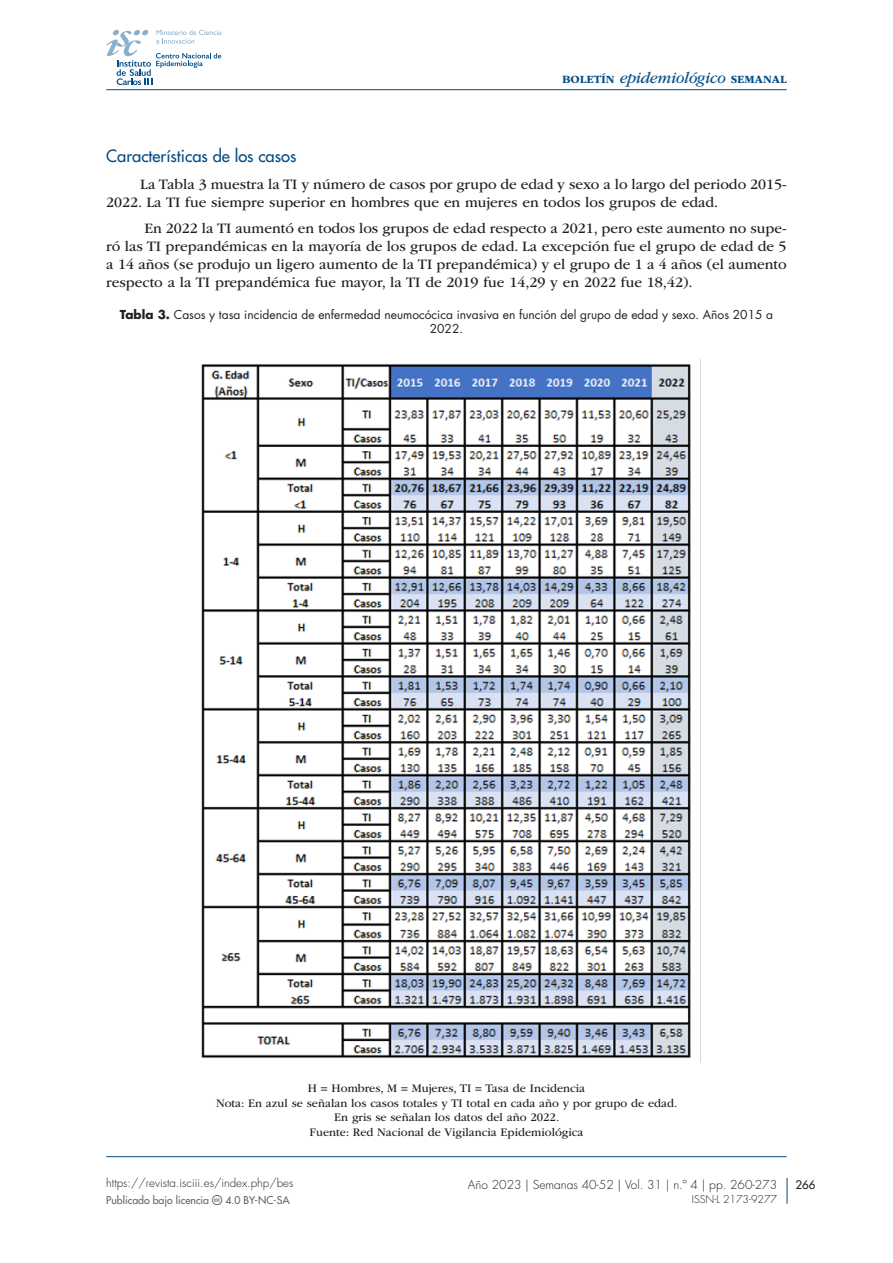
<style>
.page{position:relative;width:893px;height:1263px;background:#fff}
.page>*{position:absolute;margin:0;border:0;box-sizing:border-box;transform-origin:0 0}
.sps_tit_secc_3{font:500 16.5px "Futura Std";color:#044e87}
.t1{font:15px/18px "ITC Garamond Std";color:#231f20}
.sps_tablas_notas{font:12px/14.4px "ITC Garamond Std";color:#231f20;text-align:center}
.sps_figur_titulo{font:12px/14.4px "Futura Std";color:#231f20;text-align:center}
.t2{font:300 12px "Futura Std";color:#231f20}
.t3{font:300 11.55px "Futura Std";color:#231f20}
.t4{font:700 11.55px "ITC Garamond Std";color:#044e87}
.t5{font:500 11.55px "Futura Std";color:#231f20}
.t6{font:500 10.5px "Futura Std";color:#636366}
.t7{font:300 10.5px "Futura Std";color:#231f20}
.s1{font-weight:400;font-style:italic;font-size:16.5px}
.s2{font-weight:700}
</style>
<div class="page">
<hr style="left:106px;top:89px;width:681px;height:1px;background:#044e87">
<svg style="left:106px;top:30px;width:115px;height:55px"></svg>
<svg style="left:787px;top:1178px;width:1px;height:26px"></svg>
<img style="left:201px;top:364px;width:490px;height:694px">
<hr style="left:106px;top:1156px;width:681px;height:1px;background:#044e87">
<p class="t4" style="left:562px;top:73px;width:226px">BOLETÍN <span class="s1">epidemiológico</span> SEMANAL</p>
<p class="sps_tit_secc_3" style="left:106px;top:146px;width:192px">Características de los casos</p>
<p class="t1" style="left:106px;top:175px;width:682px;text-indent:34px">La Tabla 3 muestra la TI y número de casos por grupo de edad y sexo a lo largo del periodo 2015-<br>2022. La TI fue siempre superior en hombres que en mujeres en todos los grupos de edad.</p>
<p class="t1" style="left:106px;top:220px;width:682px;text-align:justify;text-indent:38px">En 2022 la TI aumentó en todos los grupos de edad respecto a 2021, pero este aumento no supe&shy;ró las TI prepandémicas en la mayoría de los grupos de edad. La excepción fue el grupo de edad de 5 a 14 años (se produjo un ligero aumento de la TI prepandémica) y el grupo de 1 a 4 años (el aumento respecto a la TI prepandémica fue mayor, la TI de 2019 fue 14,29 y en 2022 fue 18,42).</p>
<p class="sps_figur_titulo" style="left:120px;top:307px;width:655px"><span class="s2">Tabla 3.</span> Casos y tasa incidencia de enfermedad neumocócica invasiva en función del grupo de edad y sexo. Años 2015 a<br>2022.</p>
<p class="sps_tablas_notas" style="left:216px;top:1081px;width:463px">H = Hombres, M = Mujeres, TI = Tasa de Incidencia<br>Nota: En azul se señalan los casos totales y TI total en cada año y por grupo de edad.<br>En gris se señalan los datos del año 2022.<br>Fuente: Red Nacional de Vigilancia Epidemiológica</p>
<p class="t3" style="left:106px;top:1176px;width:189px">https://revista.isciii.es/index.php/bes</p>
<p class="t6" style="left:106px;top:1193px;width:185px">Publicado bajo licencia ▼❖□□■▲ 4.0 BY-NC-SA</p>
<p class="t2" style="left:468px;top:1177px;width:311px">Año 2023 | Semanas 40-52 | Vol. 31 | n.º 4 | pp. 260-273</p>
<p class="t5" style="left:795px;top:1177px;width:22px">266</p>
<p class="t7" style="left:692px;top:1193px;width:87px">ISSN-L 2173-9277</p>
</div>
